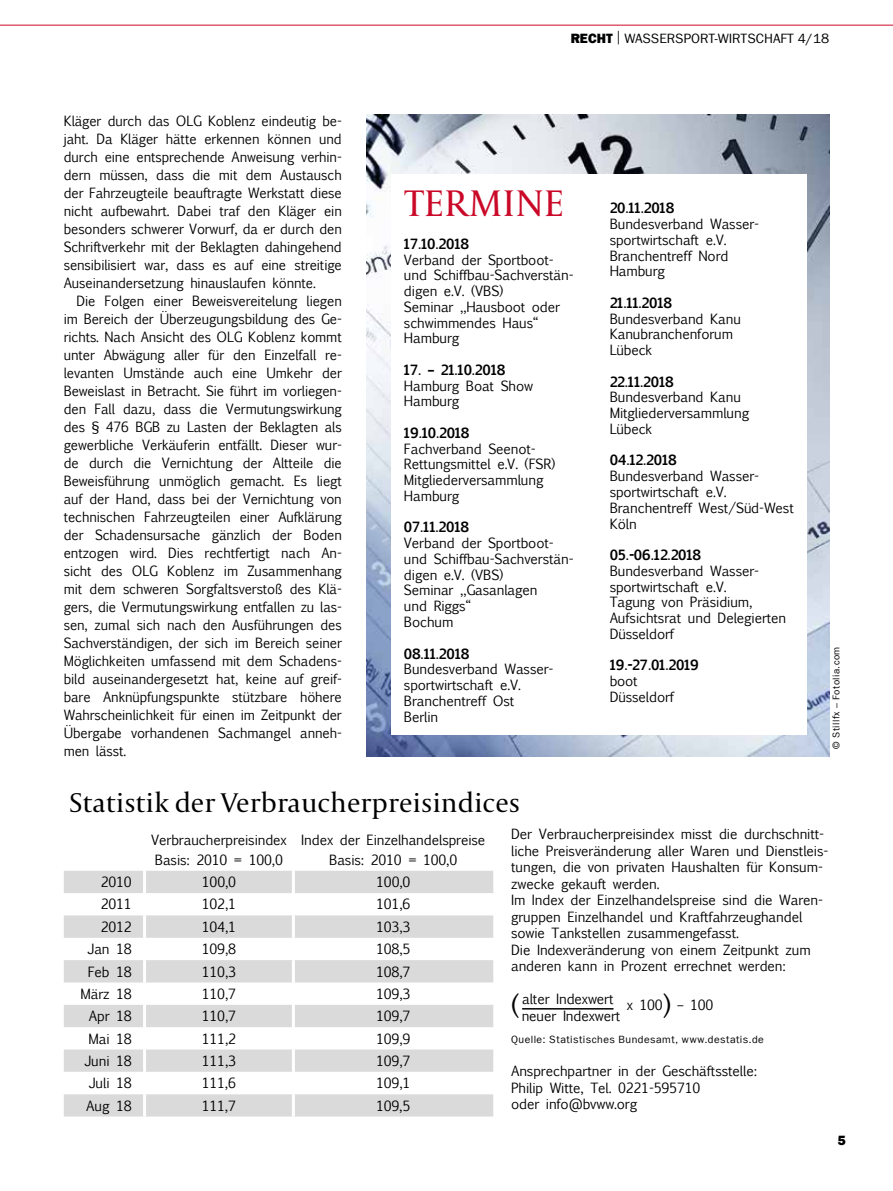
<style>
.page{position:relative;width:893px;height:1191px;background:#fff}
.page>*{position:absolute;margin:0;border:0;box-sizing:border-box;transform-origin:0 0}
.t1{font:39px "Capitolium 2";letter-spacing:.01em;color:#ca0928}
.t2{font:28.5px "Capitolium 2";color:#000}
.t3{font:13.5px/18px "Euphemia UCAS";letter-spacing:-.01em;color:#000}
.t4{font:700 13.5px "Euphemia UCAS";letter-spacing:-.01em;color:#000}
.t5{font:13.5px "Franklin Gothic LT Com";color:#000}
.t6{font:800 13.5px "Franklin Gothic LT Com";color:#000}
.t7{font:10.5px "Franklin Gothic LT Com";letter-spacing:.045em;color:#000}
.t8{font:9.75px "Franklin Gothic LT Com";letter-spacing:.045em;color:#000}
.s1{font-weight:800}
.s2{font-size:27px}
</style>
<div class="page">
<hr style="left:0;top:25px;width:893px;height:1px;background:#ca0928">
<svg style="left:64px;top:871px;width:429px;height:245px;fill:#dadada"></svg>
<svg style="left:64px;top:1071px;width:429px;height:23px"></svg>
<hr style="left:143px;top:870px;width:3px;height:23px;background:#fff">
<hr style="left:292px;top:870px;width:3px;height:23px;background:#fff">
<hr style="left:143px;top:893px;width:3px;height:22px;background:#fff">
<hr style="left:292px;top:893px;width:3px;height:22px;background:#fff">
<hr style="left:143px;top:915px;width:3px;height:22px;background:#fff">
<hr style="left:292px;top:915px;width:3px;height:22px;background:#fff">
<hr style="left:143px;top:937px;width:3px;height:23px;background:#fff">
<hr style="left:292px;top:937px;width:3px;height:23px;background:#fff">
<hr style="left:143px;top:960px;width:3px;height:22px;background:#fff">
<hr style="left:292px;top:960px;width:3px;height:22px;background:#fff">
<hr style="left:143px;top:982px;width:3px;height:22px;background:#fff">
<hr style="left:292px;top:982px;width:3px;height:22px;background:#fff">
<hr style="left:143px;top:1004px;width:3px;height:23px;background:#fff">
<hr style="left:292px;top:1004px;width:3px;height:23px;background:#fff">
<hr style="left:143px;top:1027px;width:3px;height:22px;background:#fff">
<hr style="left:292px;top:1027px;width:3px;height:22px;background:#fff">
<hr style="left:143px;top:1049px;width:3px;height:22px;background:#fff">
<hr style="left:292px;top:1049px;width:3px;height:22px;background:#fff">
<hr style="left:143px;top:1071px;width:3px;height:23px;background:#fff">
<hr style="left:292px;top:1071px;width:3px;height:23px;background:#fff">
<hr style="left:143px;top:1094px;width:3px;height:22px;background:#fff">
<hr style="left:292px;top:1094px;width:3px;height:22px;background:#fff">
<hr style="left:522px;top:1008px;width:91px;height:1px;background:#000">
<img style="left:367px;top:115px;width:462px;height:641px">
<div style="left:391px;top:174px;width:416px;height:561px;background:#fff"></div>
<p class="t3" style="left:64px;top:112px;width:280px;text-align:justify">Kläger durch das OLG Koblenz eindeutig be&shy;jaht. Da Kläger hätte erkennen können und durch eine entsprechende Anweisung verhin&shy;dern müssen, dass die mit dem Austausch der Fahrzeugteile beauftragte Werkstatt diese nicht aufbewahrt. Dabei traf den Kläger ein besonders schwerer Vorwurf, da er durch den Schriftverkehr mit der Beklagten dahingehend sensibilisiert war, dass es auf eine streitige Auseinandersetzung hinauslaufen könnte.</p>
<p class="t3" style="left:64px;top:292px;width:280px;text-align:justify;text-indent:13px">Die Folgen einer Beweisvereitelung liegen im Bereich der Überzeugungsbildung des Ge&shy;richts. Nach Ansicht des OLG Koblenz kommt unter Abwägung aller für den Einzelfall re&shy;levanten Umstände auch eine Umkehr der Beweislast in Betracht. Sie führt im vorliegen&shy;den Fall dazu, dass die Vermutungswirkung des § 476 BGB zu Lasten der Beklagten als gewerbliche Verkäuferin entfällt. Dieser wur&shy;de durch die Vernichtung der Altteile die Beweisführung unmöglich gemacht. Es liegt auf der Hand, dass bei der Vernichtung von technischen Fahrzeugteilen einer Aufklärung der Schadensursache gänzlich der Boden entzogen wird. Dies rechtfertigt nach An&shy;sicht des OLG Koblenz im Zusammenhang mit dem schweren Sorgfaltsverstoß des Klä&shy;gers, die Vermutungswirkung entfallen zu las&shy;sen, zumal sich nach den Ausführungen des Sachverständigen, der sich im Bereich seiner Möglichkeiten umfassend mit dem Schadens&shy;bild auseinandergesetzt hat, keine auf greif&shy;bare Anknüpfungspunkte stützbare höhere Wahrscheinlichkeit für einen im Zeitpunkt der Übergabe vorhandenen Sachmangel anneh&shy;men lässt.</p>
<p class="t5" style="left:571px;top:31px;width:260px"><span class="s1">RECHT</span> | WASSERSPORT-WIRTSCHAFT 4/18</p>
<h1 class="t1" style="left:404px;top:177px;width:161px">TERMINE</h1>
<p class="t4" style="left:404px;top:233px;width:67px">17.10.2018</p>
<p class="t3" style="left:404px;top:252px;width:170px;line-height:15.8px">Verband der Sportboot&shy;und Schiffbau-Sachverstän&shy;digen e.V. (VBS)<br>Seminar „Hausboot oder schwimmendes Haus“<br>Hamburg</p>
<p class="t4" style="left:404px;top:359px;width:103px">17. – 21.10.2018</p>
<p class="t3" style="left:404px;top:378px;width:131px;line-height:15.8px">Hamburg Boat Show<br>Hamburg</p>
<p class="t4" style="left:404px;top:422px;width:67px">19.10.2018</p>
<p class="t3" style="left:404px;top:441px;width:153px;line-height:15.8px">Fachverband Seenot-<br>Rettungsmittel e.V. (FSR)<br>Mitgliederversammlung<br>Hamburg</p>
<p class="t4" style="left:404px;top:517px;width:67px">07.11.2018</p>
<p class="t3" style="left:404px;top:535px;width:170px;line-height:15.8px">Verband der Sportboot&shy;und Schiffbau-Sachverstän&shy;digen e.V. (VBS)<br>Seminar „Gasanlagen<br>und Riggs“<br>Bochum</p>
<p class="t4" style="left:404px;top:643px;width:67px">08.11.2018</p>
<p class="t3" style="left:404px;top:661px;width:150px;line-height:15.8px">Bundesverband Wasser&shy;sportwirtschaft e.V.<br>Branchentreff Ost<br>Berlin</p>
<p class="t4" style="left:610px;top:198px;width:66px">20.11.2018</p>
<p class="t3" style="left:610px;top:216px;width:150px;line-height:15.8px">Bundesverband Wasser&shy;sportwirtschaft e.V.<br>Branchentreff Nord<br>Hamburg</p>
<p class="t4" style="left:610px;top:292px;width:64px">21.11.2018</p>
<p class="t3" style="left:610px;top:311px;width:133px;line-height:15.8px">Bundesverband Kanu<br>Kanubranchenforum<br>Lübeck</p>
<p class="t4" style="left:610px;top:371px;width:65px">22.11.2018</p>
<p class="t3" style="left:610px;top:389px;width:141px;line-height:15.8px">Bundesverband Kanu<br>Mitgliederversammlung<br>Lübeck</p>
<p class="t4" style="left:610px;top:450px;width:69px">04.12.2018</p>
<p class="t3" style="left:610px;top:468px;width:186px;line-height:15.8px">Bundesverband Wasser&shy;sportwirtschaft e.V.<br>Branchentreff West/Süd-West<br>Köln</p>
<p class="t4" style="left:610px;top:545px;width:93px">05.-06.12.2018</p>
<p class="t3" style="left:610px;top:563px;width:178px;line-height:15.8px">Bundesverband Wasser&shy;sportwirtschaft e.V.<br>Tagung von Präsidium,<br>Aufsichtsrat und Delegierten<br>Düsseldorf</p>
<p class="t4" style="left:610px;top:655px;width:91px">19.-27.01.2019</p>
<p class="t3" style="left:610px;top:673px;width:66px;line-height:15.8px">boot<br>Düsseldorf</p>
<p class="t8" style="left:830px;top:748px;width:104px;rotate:-90deg">© Stillfx – Fotolia.com</p>
<h2 class="t2" style="left:69px;top:784px;width:452px">Statistik der Verbraucherpreisindices</h2>
<p class="t3" style="left:151px;top:830px;width:137px;line-height:19.5px">Verbraucherpreisindex<br>Basis: 2010 = 100,0</p>
<p class="t3" style="left:301px;top:830px;width:186px;line-height:19.5px;text-align:center">Index der Einzelhandelspreise<br>Basis: 2010 = 100,0</p>
<p class="t3" style="left:101px;top:873px;width:33px">2010</p>
<p class="t3" style="left:202px;top:873px;width:36px">100,0</p>
<p class="t3" style="left:376px;top:873px;width:36px">100,0</p>
<p class="t3" style="left:101px;top:895px;width:33px">2011</p>
<p class="t3" style="left:202px;top:895px;width:36px">102,1</p>
<p class="t3" style="left:376px;top:895px;width:36px">101,6</p>
<p class="t3" style="left:101px;top:917px;width:33px">2012</p>
<p class="t3" style="left:202px;top:917px;width:36px">104,1</p>
<p class="t3" style="left:376px;top:917px;width:36px">103,3</p>
<p class="t3" style="left:87px;top:940px;width:46px">Jan 18</p>
<p class="t3" style="left:202px;top:940px;width:36px">109,8</p>
<p class="t3" style="left:376px;top:940px;width:36px">108,5</p>
<p class="t3" style="left:88px;top:962px;width:45px">Feb 18</p>
<p class="t3" style="left:202px;top:962px;width:36px">110,3</p>
<p class="t3" style="left:376px;top:962px;width:36px">108,7</p>
<p class="t3" style="left:80px;top:984px;width:53px">März 18</p>
<p class="t3" style="left:202px;top:984px;width:36px">110,7</p>
<p class="t3" style="left:376px;top:984px;width:36px">109,3</p>
<p class="t3" style="left:89px;top:1007px;width:44px">Apr 18</p>
<p class="t3" style="left:202px;top:1007px;width:36px">110,7</p>
<p class="t3" style="left:376px;top:1007px;width:36px">109,7</p>
<p class="t3" style="left:88px;top:1029px;width:45px">Mai 18</p>
<p class="t3" style="left:202px;top:1029px;width:36px">111,2</p>
<p class="t3" style="left:376px;top:1029px;width:36px">109,9</p>
<p class="t3" style="left:84px;top:1051px;width:49px">Juni 18</p>
<p class="t3" style="left:202px;top:1051px;width:36px">111,3</p>
<p class="t3" style="left:376px;top:1051px;width:36px">109,7</p>
<p class="t3" style="left:89px;top:1074px;width:45px">Juli 18</p>
<p class="t3" style="left:202px;top:1074px;width:36px">111,6</p>
<p class="t3" style="left:376px;top:1074px;width:36px">109,1</p>
<p class="t3" style="left:86px;top:1096px;width:47px">Aug 18</p>
<p class="t3" style="left:202px;top:1096px;width:36px">111,7</p>
<p class="t3" style="left:376px;top:1096px;width:36px">109,5</p>
<p class="t3" style="left:511px;top:826px;width:319px;line-height:16.5px">Der Verbraucherpreisindex misst die durchschnitt&shy;liche Preisveränderung aller Waren und Dienstleis&shy;tungen, die von privaten Haushalten für Konsum&shy;zwecke gekauft werden.<br>Im Index der Einzelhandelspreise sind die Waren&shy;gruppen Einzelhandel und Kraftfahrzeughandel sowie Tankstellen zusammengefasst.<br>Die Indexveränderung von einem Zeitpunkt zum anderen kann in Prozent errechnet werden:</p>
<p class="t3" style="left:522px;top:991px;width:193px;line-height:16.5px;text-indent:-11px"><span class="s2">(</span> alter Indexwert x 100<span class="s2">)</span> – 100 neuer Indexwert</p>
<p class="t7" style="left:511px;top:1033px;width:254px">Quelle: Statistisches Bundesamt, www.destatis.de</p>
<p class="t3" style="left:511px;top:1063px;width:247px;line-height:16.5px">Ansprechpartner in der Geschäftsstelle:<br>Philip Witte, Tel. 0221-595710<br>oder info@bvww.org</p>
<p class="t6" style="left:838px;top:1132px;width:10px">5</p>
</div>
